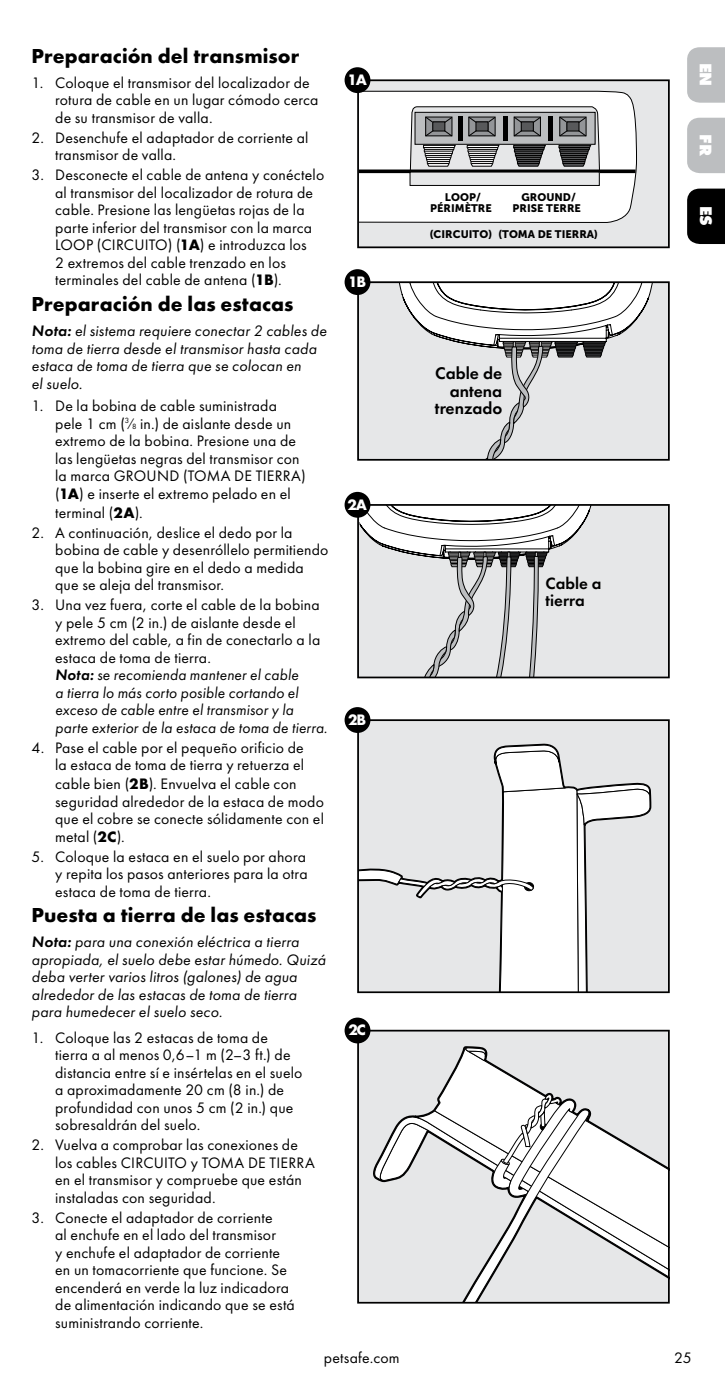
<style>
.page{position:relative;width:725px;height:1386px;background:#fff}
.page>*{position:absolute;margin:0;border:0;box-sizing:border-box;transform-origin:0 0}
.t1{font:21px "Futura PT Bold";letter-spacing:.005em;color:#000}
.t2{font:17.5px/17.5px "Futura PT Demi";color:#000;text-align:right}
.t3{font:700 17.5px "Futura PT Extra";color:#fff}
.t4{font:16.97px/17px "Futura PT Demi";color:#000}
.t5{font:15.75px/17.5px "Futura PT Book";letter-spacing:.01em;color:#000}
.t6{font:italic 15.75px/17.5px "Futura PT Book";letter-spacing:.01em;color:#000}
.t7{font:15.75px "Futura PT Bold";letter-spacing:-.08em;color:#fff}
.t8{font:10.85px/11.5px "Museo Sans 900";letter-spacing:.005em;color:#000;text-align:center}
.s1{font-family:"Futura PT Bold"}
.s2{font-family:"Futura PT Demi"}
.s3{font-size:7.88px}
.s4{font-style:normal}
</style>
<div class="page">
<div style="left:687px;top:47px;width:37px;height:56px;background:#bcbec0"></div>
<div style="left:687px;top:118px;width:37px;height:55px;background:#bcbec0"></div>
<div style="left:687px;top:189px;width:37px;height:55px;background:#000"></div>
<div style="left:358px;top:80px;width:310px;height:167px;background:#e6e7e8"></div>
<svg style="left:360px;top:90px;width:277px;height:133px"></svg>
<hr style="left:359px;top:170px;width:276px;height:3px;background:#000">
<div style="left:410px;top:172px;width:189px;height:13px;background:#e6e7e8"></div>
<div style="left:409px;top:172px;width:190px;height:14px;border:1px solid #000"></div>
<div style="left:358px;top:282px;width:311px;height:177px;background:#e6e7e8"></div>
<svg style="left:399px;top:284px;width:254px;height:174px"></svg>
<div style="left:357px;top:79px;width:312px;height:169px;border:2px solid #000"></div>
<div style="left:357px;top:281px;width:312px;height:180px;border:2px solid #000"></div>
<div style="left:344px;top:67px;width:26px;height:26px;background:#000;border-radius:50%"></div>
<div style="left:344px;top:269px;width:26px;height:26px;background:#000;border-radius:50%"></div>
<div style="left:599px;top:507px;width:67px;height:168px;background:#e6e7e8"></div>
<svg style="left:360px;top:507px;width:239px;height:168px"></svg>
<div style="left:357px;top:504px;width:312px;height:174px;border:2px solid #000"></div>
<div style="left:344px;top:492px;width:26px;height:26px;background:#000;border-radius:50%"></div>
<div style="left:358px;top:720px;width:311px;height:271px;background:#e6e7e8"></div>
<svg style="left:360px;top:743px;width:290px;height:247px"></svg>
<div style="left:357px;top:719px;width:312px;height:274px;border:2px solid #000"></div>
<div style="left:344px;top:707px;width:26px;height:26px;background:#000;border-radius:50%"></div>
<div style="left:358px;top:1031px;width:310px;height:271px;background:#e6e7e8"></div>
<svg style="left:373px;top:1109px;width:61px;height:74px"></svg>
<svg style="left:411px;top:1110px;width:23px;height:73px"></svg>
<svg style="left:434px;top:1049px;width:232px;height:229px"></svg>
<svg style="left:463px;top:1047px;width:24px;height:18px"></svg>
<svg style="left:435px;top:1092px;width:157px;height:209px"></svg>
<div style="left:357px;top:1030px;width:312px;height:274px;border:2px solid #000"></div>
<div style="left:344px;top:1018px;width:26px;height:25px;background:#000;border-radius:50%"></div>
<h1 class="t1" style="left:32px;top:42px;width:269px">Preparación del transmisor</h1>
<p class="t5" style="left:55px;top:74px;width:265px;text-indent:-24px">1. Coloque el transmisor del localizador de rotura de cable en un lugar cómodo cerca de su transmisor de valla.</p>
<p class="t5" style="left:55px;top:129px;width:255px;text-indent:-24px">2. Desenchufe el adaptador de corriente al transmisor de valla.</p>
<p class="t5" style="left:55px;top:166px;width:270px;text-indent:-24px">3. Desconecte el cable de antena y conéctelo al transmisor del localizador de rotura de cable. Presione las lengüetas rojas de la parte inferior del transmisor con la marca LOOP (CIRCUITO) (<span class="s1">1A</span>) e introduzca los<br>2 extremos del cable trenzado en los terminales del cable de antena (<span class="s1">1B</span>).</p>
<h1 class="t1" style="left:32px;top:290px;width:263px">Preparación de las estacas</h1>
<p class="t6" style="left:32px;top:322px;width:297px"><span class="s2">Nota:</span> el sistema requiere conectar 2 cables de toma de tierra desde el transmisor hasta cada estaca de toma de tierra que se colocan en<br>el suelo.</p>
<p class="t5" style="left:55px;top:397px;width:252px;text-indent:-24px">1. De la bobina de cable suministrada pele 1 cm (<sup>3</sup>⁄<span class="s3">8</span> in.) de aislante desde un extremo de la bobina. Presione una de las lengüetas negras del transmisor con la marca GROUND (TOMA DE TIERRA) (<span class="s1">1A</span>) e inserte el extremo pelado en el terminal (<span class="s1">2A</span>).</p>
<p class="t5" style="left:55px;top:524px;width:275px;text-indent:-24px">2. A continuación, deslice el dedo por la bobina de cable y desenróllelo permitiendo que la bobina gire en el dedo a medida que se aleja del transmisor.</p>
<p class="t6" style="left:55px;top:596px;width:274px;text-indent:-24px"><span class="s4">3. Una vez fuera, corte el cable de la bobina y pele 5 cm (2 in.) de aislante desde el extremo del cable, a fin de conectarlo a la estaca de toma de tierra.<br></span><span class="s2">Nota:</span> se recomienda mantener el cable<br>a tierra lo más corto posible cortando el exceso de cable entre el transmisor y la parte exterior de la estaca de toma de tierra.</p>
<p class="t5" style="left:55px;top:739px;width:270px;text-indent:-24px">4. Pase el cable por el pequeño orificio de<br>la estaca de toma de tierra y retuerza el cable bien (<span class="s1">2B</span>). Envuelva el cable con seguridad alrededor de la estaca de modo que el cobre se conecte sólidamente con el metal (<span class="s1">2C</span>).</p>
<p class="t5" style="left:55px;top:848px;width:254px;text-align:justify;text-indent:-24px">5. Coloque la estaca en el suelo por ahora y repita los pasos anteriores para la otra estaca de toma de tierra.</p>
<h1 class="t1" style="left:32px;top:901px;width:286px">Puesta a tierra de las estacas</h1>
<p class="t6" style="left:32px;top:933px;width:296px"><span class="s2">Nota:</span> para una conexión eléctrica a tierra apropiada, el suelo debe estar húmedo. Quizá deba verter varios litros (galones) de agua alrededor de las estacas de toma de tierra para humedecer el suelo seco.</p>
<p class="t5" style="left:55px;top:1029px;width:249px;text-indent:-24px">1. Coloque las 2 estacas de toma de tierra a al menos 0,6–1 m (2–3 ft.) de distancia entre sí e insértelas en el suelo a aproximadamente 20 cm (8 in.) de profundidad con unos 5 cm (2 in.) que sobresaldrán del suelo.</p>
<p class="t5" style="left:55px;top:1136px;width:261px;text-indent:-24px">2. Vuelva a comprobar las conexiones de los cables CIRCUITO y TOMA DE TIERRA en el transmisor y compruebe que están instaladas con seguridad.</p>
<p class="t5" style="left:55px;top:1209px;width:241px;text-indent:-24px">3. Conecte el adaptador de corriente<br>al enchufe en el lado del transmisor<br>y enchufe el adaptador de corriente en un tomacorriente que funcione. Se encenderá en verde la luz indicadora de alimentación indicando que se está suministrando corriente.</p>
<p class="t7" style="left:347px;top:70px;width:21px">1A</p>
<p class="t7" style="left:348px;top:272px;width:19px">1B</p>
<p class="t7" style="left:347px;top:494px;width:21px">2A</p>
<p class="t7" style="left:348px;top:709px;width:19px">2B</p>
<p class="t7" style="left:348px;top:1020px;width:19px">2C</p>
<p class="t8" style="left:430px;top:191px;width:63px">LOOP/<br>PÉRIMÈTRE</p>
<p class="t8" style="left:430px;top:228px;width:169px">(CIRCUITO) (TOMA DE TIERRA)</p>
<p class="t8" style="left:512px;top:191px;width:70px">GROUND/<br>PRISE TERRE</p>
<p class="t2" style="left:435px;top:365px;width:69px">Cable de antena trenzado</p>
<p class="t4" style="left:545px;top:574px;width:57px">Cable a tierra</p>
<p class="t3" style="left:716px;top:63px;width:25px;rotate:90deg">EN</p>
<p class="t3" style="left:717px;top:134px;width:23px;rotate:90deg">FR</p>
<p class="t3" style="left:717px;top:206px;width:22px;rotate:90deg">ES</p>
<p class="t5" style="left:324px;top:1348px;width:77px">petsafe.com</p>
<p class="t5" style="left:674px;top:1348px;width:19px">25</p>
</div>
